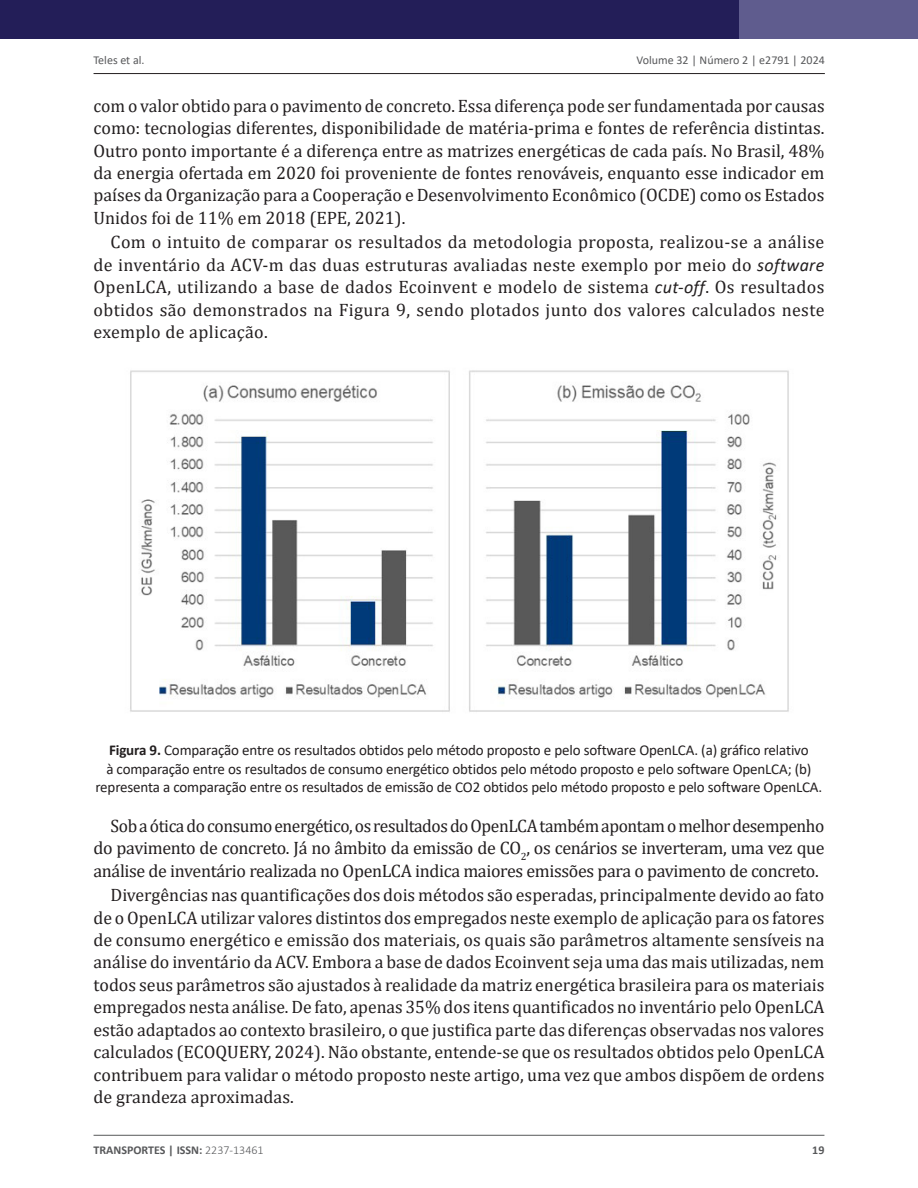
<style>
.page{position:relative;width:918px;height:1188px;background:#fff}
.page>*{position:absolute;margin:0;border:0;box-sizing:border-box;transform-origin:0 0}
.Paragraph{font:18px/22.4px "Cambria";color:#231f20;text-align:justify}
.FigureCaption{font:15px/18.8px "Calibri";letter-spacing:-.01em;color:#231f20;text-align:center}
.t1{font:12px "Calibri";color:#57585a}
.t2{font:700 12px "Calibri";color:#57585a}
.s1{font-family:"Calibri";font-style:italic}
.s2{font-weight:700}
.s3{font-weight:300}
</style>
<div class="page">
<div style="left:0;top:0;width:829px;height:38px;background:#231e58"></div>
<div style="left:740px;top:0;width:178px;height:38px;background:#5f5c8e"></div>
<hr style="left:94px;top:1135px;width:730px;height:1px;background:#57585a">
<hr style="left:94px;top:73px;width:731px;height:1px;background:#231f20">
<img style="left:130px;top:370px;width:659px;height:342px">
<p class="t1" style="left:94px;top:52px;width:53px">Teles et al.</p>
<p class="t1" style="left:637px;top:52px;width:190px">Volume 32 | Número 2 | e2791 | 2024</p>
<p class="Paragraph" style="left:94px;top:94px;width:733px">com o valor obtido para o pavimento de concreto. Essa diferença pode ser fundamentada por causas como: tecnologias diferentes, disponibilidade de matéria-prima e fontes de referência distintas.<br>Outro ponto importante é a diferença entre as matrizes energéticas de cada país. No Brasil, 48% da energia ofertada em 2020 foi proveniente de fontes renováveis, enquanto esse indicador em países da Organização para a Cooperação e Desenvolvimento Econômico (OCDE) como os Estados Unidos foi de 11% em 2018 (EPE, 2021).</p>
<p class="Paragraph" style="left:94px;top:231px;width:732px;text-indent:17px">Com o intuito de comparar os resultados da metodologia proposta, realizou-se a análise de inventário da ACV-m das duas estruturas avaliadas neste exemplo por meio do <span class="s1">software </span>OpenLCA, utilizando a base de dados Ecoinvent e modelo de sistema <span class="s1">cut-off</span>. Os resultados obtidos são demonstrados na Figura 9, sendo plotados junto dos valores calculados neste exemplo de aplicação.</p>
<p class="FigureCaption" style="left:95px;top:740px;width:728px"><span class="s2">Figura 9.</span> Comparação entre os resultados obtidos pelo método proposto e pelo software OpenLCA. (a) gráfico relativo<br>à comparação entre os resultados de consumo energético obtidos pelo método proposto e pelo software OpenLCA; (b) representa a comparação entre os resultados de emissão de CO2 obtidos pelo método proposto e pelo software OpenLCA.</p>
<p class="Paragraph" style="left:94px;top:815px;width:732px;text-indent:17px">Sob a ótica do consumo energético, os resultados do OpenLCA também apontam o melhor desempenho do pavimento de concreto. Já no âmbito da emissão de CO<sub>2</sub>, os cenários se inverteram, uma vez que análise de inventário realizada no OpenLCA indica maiores emissões para o pavimento de concreto.</p>
<p class="Paragraph" style="left:94px;top:884px;width:733px;text-indent:17px">Divergências nas quantificações dos dois métodos são esperadas, principalmente devido ao fato de o OpenLCA utilizar valores distintos dos empregados neste exemplo de aplicação para os fatores de consumo energético e emissão dos materiais, os quais são parâmetros altamente sensíveis na análise do inventário da ACV. Embora a base de dados Ecoinvent seja uma das mais utilizadas, nem todos seus parâmetros são ajustados à realidade da matriz energética brasileira para os materiais empregados nesta análise. De fato, apenas 35% dos itens quantificados no inventário pelo OpenLCA estão adaptados ao contexto brasileiro, o que justifica parte das diferenças observadas nos valores calculados (ECOQUERY, 2024). Não obstante, entende-se que os resultados obtidos pelo OpenLCA contribuem para validar o método proposto neste artigo, uma vez que ambos dispõem de ordens de grandeza aproximadas.</p>
<p class="t2" style="left:94px;top:1142px;width:172px">TRANSPORTES | ISSN: <span class="s3">2237-13461</span></p>
<p class="t2" style="left:812px;top:1142px;width:14px">19</p>
</div>
